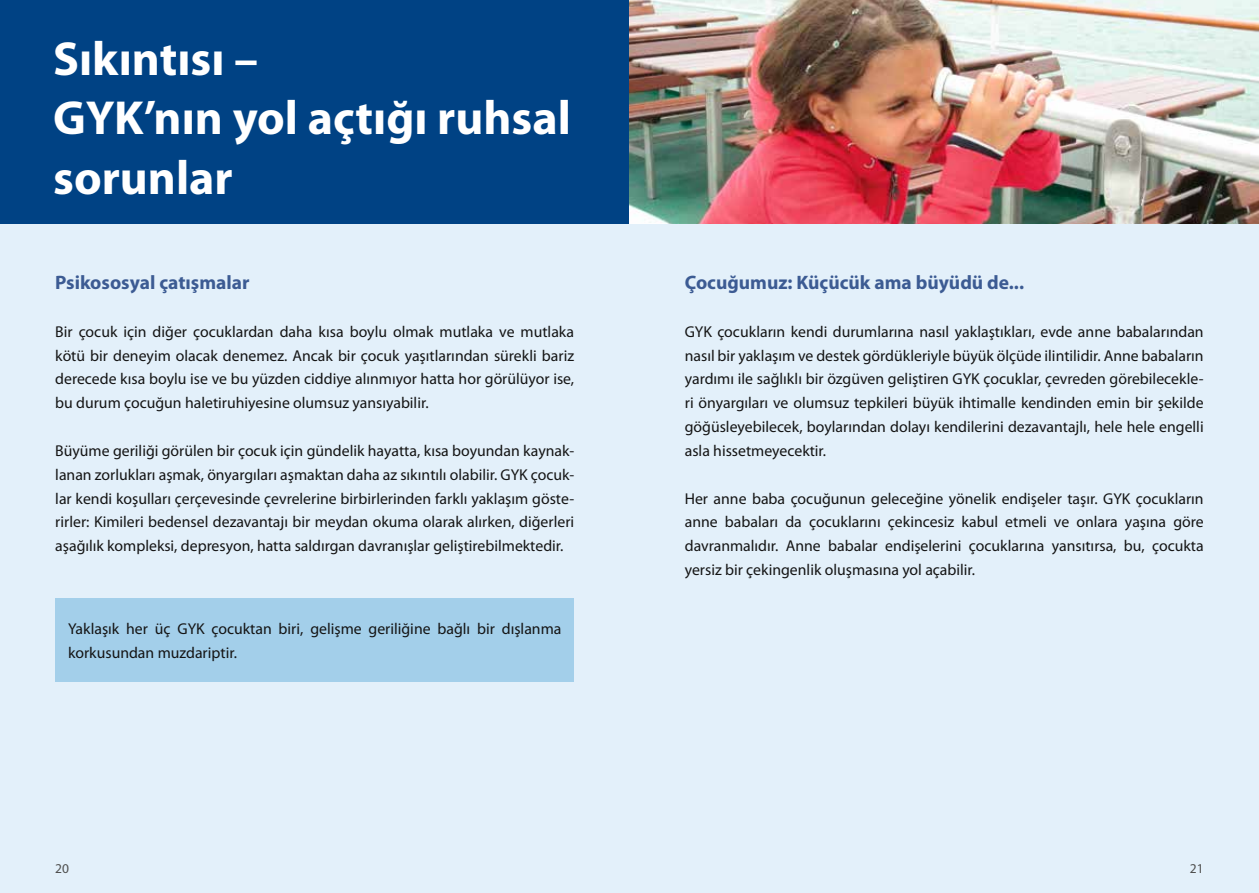
<style>
.page{position:relative;width:1259px;height:893px;background:#e3f0fa}
.page>*{position:absolute;margin:0;border:0;box-sizing:border-box;transform-origin:0 0}
.t1{font:700 48px/59.6px "Myriad Pro";color:#fff}
.t2{font:700 19.5px "Myriad Pro";color:#3c5b93}
.t3{font:15.75px/23.9px "Myriad Pro";color:#141414;text-align:justify}
.t4{font:13.5px "Myriad Pro";color:#4e4e4d}
</style>
<div class="page">
<div style="left:0;top:0;width:629px;height:223px;background:#004284"></div>
<div style="left:55px;top:599px;width:519px;height:83px;background:#a3cfea"></div>
<img style="left:629px;top:0;width:630px;height:223px">
<h1 class="t1" style="left:53px;top:30px;width:519px">Sıkıntısı –<br>GYK’nın yol açtığı ruhsal sorunlar</h1>
<p class="t2" style="left:55px;top:272px;width:196px">Psikososyal çatışmalar</p>
<p class="t3" style="left:55px;top:320px;width:520px">Bir çocuk için diğer çocuklardan daha kısa boylu olmak mutlaka ve mutlaka kötü bir deneyim olacak denemez. Ancak bir çocuk yaşıtlarından sürekli bariz derecede kısa boylu ise ve bu yüzden ciddiye alınmıyor hatta hor görülüyor ise, bu durum çocuğun haletiruhiyesine olumsuz yansıyabilir.</p>
<p class="t3" style="left:55px;top:439px;width:520px">Büyüme geriliği görülen bir çocuk için gündelik hayatta, kısa boyundan kaynak&shy;lanan zorlukları aşmak, önyargıları aşmaktan daha az sıkıntılı olabilir. GYK çocuk&shy;lar kendi koşulları çerçevesinde çevrelerine birbirlerinden farklı yaklaşım göste&shy;rirler: Kimileri bedensel dezavantajı bir meydan okuma olarak alırken, diğerleri aşağılık kompleksi, depresyon, hatta saldırgan davranışlar geliştirebilmektedir.</p>
<p class="t3" style="left:68px;top:618px;width:495px">Yaklaşık her üç GYK çocuktan biri, gelişme geriliğine bağlı bir dışlanma korkusundan muzdariptir.</p>
<p class="t2" style="left:685px;top:272px;width:341px">Çocuğumuz: Küçücük ama büyüdü de...</p>
<p class="t3" style="left:685px;top:320px;width:520px">GYK çocukların kendi durumlarına nasıl yaklaştıkları, evde anne babalarından nasıl bir yaklaşım ve destek gördükleriyle büyük ölçüde ilintilidir. Anne babaların yardımı ile sağlıklı bir özgüven geliştiren GYK çocuklar, çevreden görebilecekle&shy;ri önyargıları ve olumsuz tepkileri büyük ihtimalle kendinden emin bir şekilde göğüsleyebilecek, boylarından dolayı kendilerini dezavantajlı, hele hele engelli asla hissetmeyecektir.</p>
<p class="t3" style="left:685px;top:487px;width:520px">Her anne baba çocuğunun geleceğine yönelik endişeler taşır. GYK çocukların anne babaları da çocuklarını çekincesiz kabul etmeli ve onlara yaşına göre davranmalıdır. Anne babalar endişelerini çocuklarına yansıtırsa, bu, çocukta yersiz bir çekingenlik oluşmasına yol açabilir.</p>
<p class="t4" style="left:55px;top:861px;width:15px">20</p>
<p class="t4" style="left:1189px;top:861px;width:15px">21</p>
</div>
